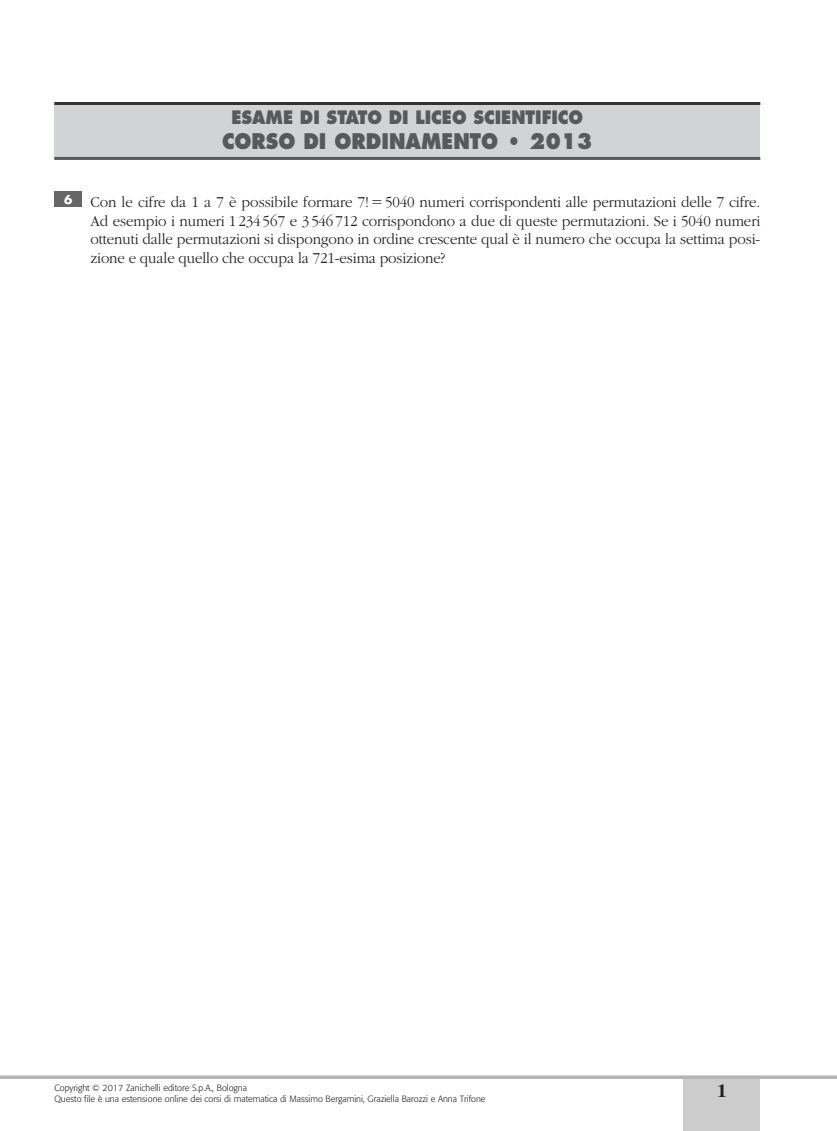
<style>
.page{position:relative;width:837px;height:1131px;background:#fff}
.page>*{position:absolute;margin:0;border:0;box-sizing:border-box;transform-origin:0 0}
.t1{font:800 21px "Futura";color:#58595b;scale:.9 1}
.t2{font:800 18px "Futura";color:#58595b;scale:.9 1}
.t3{font:700 18px "Times Ten";color:#231f20}
.t4{font:300 15.75px/18.9px "Garamond";letter-spacing:-.005em;color:#231f20;text-align:justify;scale:.95 1}
.t5{font:700 12px "Futura";color:#fff}
.t6{font:300 9px/10.5px "Formata";color:#231f20}
.s1{font-family:"Mathematical Pi One";font-weight:400}
</style>
<div class="page">
<div style="left:684px;top:1077px;width:76px;height:54px;background:#ccc"></div>
<hr style="left:0;top:1076px;width:837px;height:3px;background:#b3b3b3">
<div style="left:54px;top:191px;width:28px;height:16px;background:#666"></div>
<div style="left:54px;top:102px;width:706px;height:58px;background:#d1d3d4"></div>
<hr style="left:54px;top:102px;width:706px;height:3px;background:#333">
<hr style="left:54px;top:157px;width:706px;height:3px;background:#58595b">
<p class="t5" style="left:64px;top:191px;width:10px">6</p>
<p class="t2" style="left:231px;top:111px;width:392px">ESAME DI STATO DI LICEO SCIENTIFICO</p>
<h1 class="t1" style="left:222px;top:134px;width:413px">CORSO DI ORDINAMENTO • 2013</h1>
<p class="t4" style="left:90px;top:193px;width:707px">Con le cifre da 1 a 7 è possibile formare 7!<span class="s1">-</span>5040 numeri corrispondenti alle permutazioni delle 7 cifre.<br>Ad esempio i numeri 1 234 567 e 3 546 712 corrispondono a due di queste permutazioni. Se i 5040 numeri ottenuti dalle permutazioni si dispongono in ordine crescente qual è il numero che occupa la settima posi&shy;zione e quale quello che occupa la 721-esima posizione?</p>
<p class="t6" style="left:54px;top:1083px;width:433px">Copyright © 2017 Zanichelli editore S.p.A., Bologna<br>Questo file è una estensione online dei corsi di matematica di Massimo Bergamini, Graziella Barozzi e Anna Trifone</p>
<p class="t3" style="left:718px;top:1080px;width:10px">1</p>
</div>
